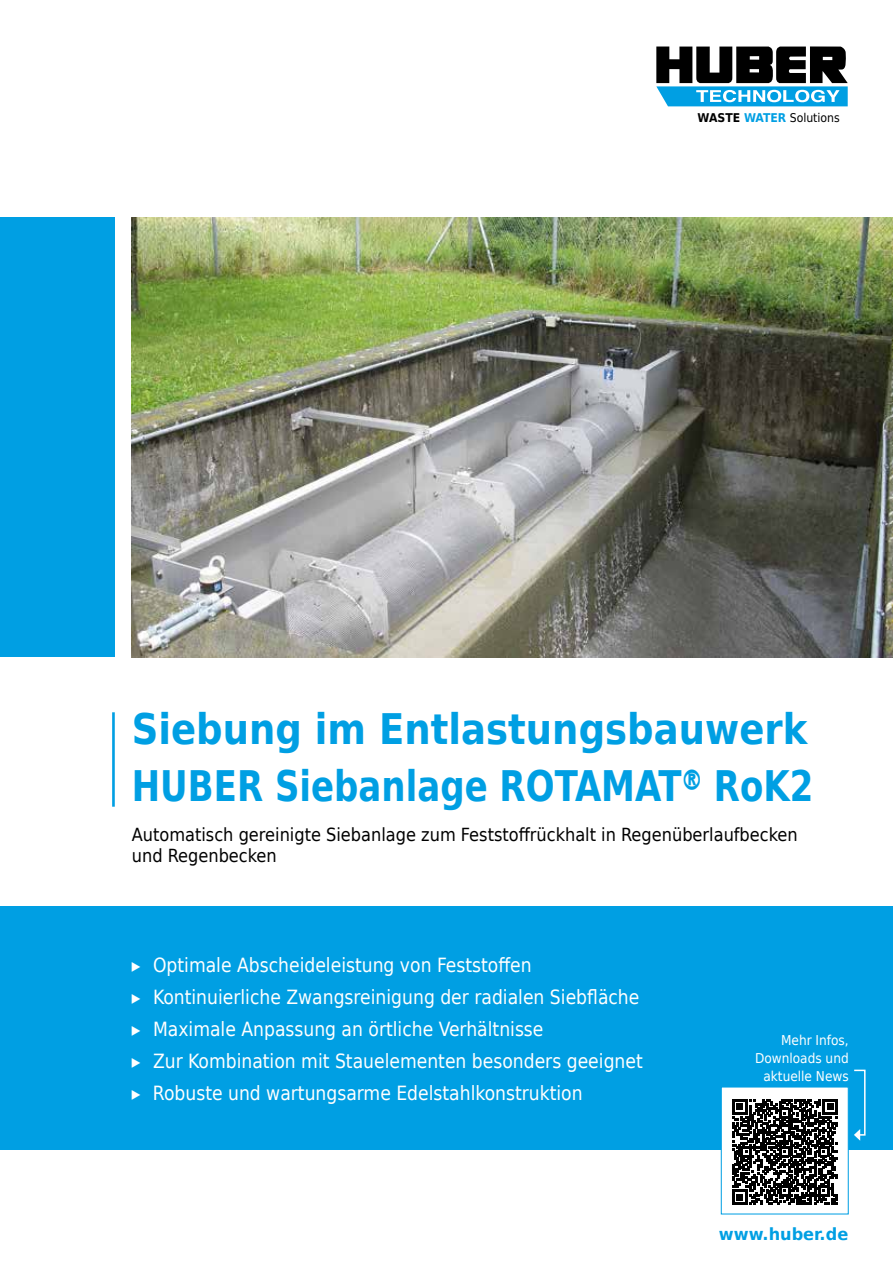
<style>
.page{position:relative;width:893px;height:1263px;background:#fff}
.page>*{position:absolute;margin:0;border:0;box-sizing:border-box;transform-origin:0 0}
.t1{font:700 42px/57px "Huber Tec";color:#009fe3}
.t2{font:19.5px/32px "Huber Tec";color:#fff}
.t3{font:18px/21.6px "Huber Tec";color:#000}
.t4{font:700 16.65px "Huber Tec";color:#009fe3;scale:1.08 1}
.t5{font:13.5px/18px "Huber Tec";color:#fff;text-align:right}
.t6{font:12.15px "Huber Tec";color:#000}
.s1{font-weight:700}
.s2{font-weight:700;color:#009fe3}
</style>
<div class="page">
<div style="left:0;top:218px;width:115px;height:439px;background:#009fe3"></div>
<img style="left:132px;top:218px;width:761px;height:439px">
<div style="left:0;top:906px;width:893px;height:244px;background:#009fe3"></div>
<div style="left:721px;top:1086px;width:128px;height:128px;background:#fff;border:1px solid #009fe3"></div>
<svg style="left:854px;top:1069px;width:12px;height:72px"></svg>
<svg style="left:732px;top:1099px;width:106px;height:106px"></svg>
<hr style="left:112px;top:712px;width:3px;height:95px;background:#009fe3">
<svg style="left:656px;top:46px;width:192px;height:60px"></svg>
<p class="t6" style="left:698px;top:108px;width:144px"><span class="s1">WASTE</span> <span class="s2">WATER</span> Solutions</p>
<h1 class="t1" style="left:132px;top:699px;width:683px">Siebung im Entlastungsbauwerk<br>HUBER Siebanlage ROTAMAT® RoK2</h1>
<p class="t3" style="left:132px;top:823px;width:667px">Automatisch gereinigte Siebanlage zum Feststoffrückhalt in Regenüberlaufbecken und Regenbecken</p>
<p class="t2" style="left:132px;top:948px;width:513px">▸ Optimale Abscheideleistung von Feststoffen<br>▸ Kontinuierliche Zwangsreinigung der radialen Siebfläche ▸ Maximale Anpassung an örtliche Verhältnisse<br>▸ Zur Kombination mit Stauelementen besonders geeignet ▸ Robuste und wartungsarme Edelstahlkonstruktion</p>
<p class="t5" style="left:755px;top:1030px;width:95px">Mehr Infos,<br>Downloads und aktuelle News</p>
<p class="t4" style="left:719px;top:1220px;width:121px">www.huber.de</p>
</div>
